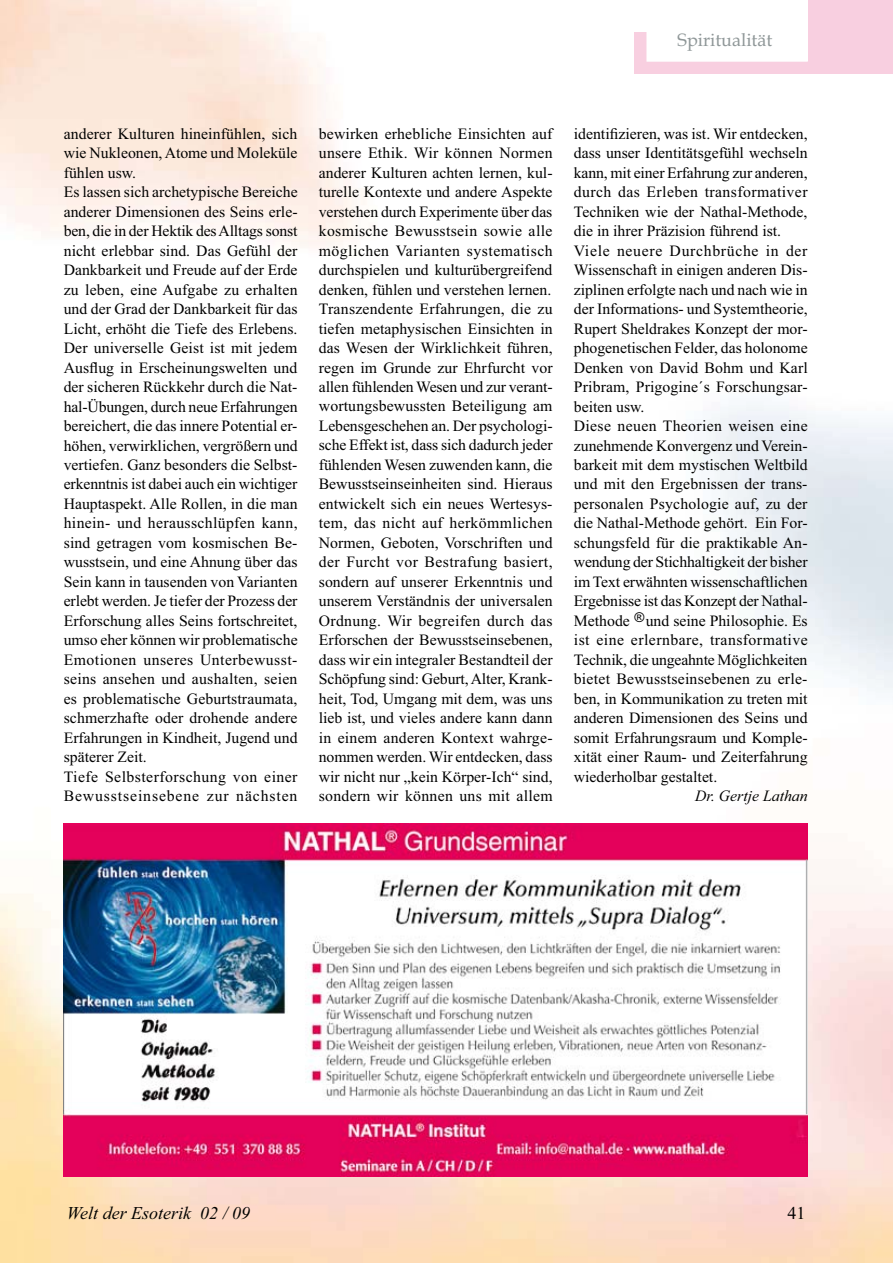
<style>
.page{position:relative;width:893px;height:1263px;background:#fff}
.page>*{position:absolute;margin:0;border:0;box-sizing:border-box;transform-origin:0 0}
.t1{font:italic 18px "Times New Roman";color:#010100}
.t2{font:18px "Book Antiqua";color:#8f9798}
.t3{font:18px "Times New Roman";color:#010100}
.t4{font:15.75px/19.5px "Times New Roman";color:#010100}
.t5{font:italic 15.75px "Times New Roman";color:#010100}
.t6{font:13.5px "Arial";color:#010100}
</style>
<div class="page">
<img style="left:0;top:738px;width:893px;height:525px">
<div style="left:634px;top:0;width:259px;height:74px;background:#f8cfe0"></div>
<div style="left:634px;top:0;width:174px;height:62px;background:#fff"></div>
<img style="left:64px;top:823px;width:744px;height:354px">
<hr style="left:806px;top:860px;width:1px;height:254px;background:#aeafb0">
<p class="t2" style="left:677px;top:23px;width:96px">Spiritualität</p>
<p class="t4" style="left:64px;top:125px;width:235px">anderer Kulturen hineinfühlen, sich wie Nukleonen, Atome und Moleküle fühlen usw.<br>Es lassen sich archetypische Bereiche anderer Dimensionen des Seins erle&shy;ben, die in der Hektik des Alltags sonst nicht erlebbar sind. Das Gefühl der Dankbarkeit und Freude auf der Erde zu leben, eine Aufgabe zu erhalten und der Grad der Dankbarkeit für das Licht, erhöht die Tiefe des Erlebens.<br>Der universelle Geist ist mit jedem Ausflug in Erscheinungswelten und der sicheren Rückkehr durch die Nat&shy;hal-Übungen, durch neue Erfahrungen bereichert, die das innere Potential er&shy;höhen, verwirklichen, vergrößern und vertiefen. Ganz besonders die Selbst&shy;erkenntnis ist dabei auch ein wichtiger Hauptaspekt. Alle Rollen, in die man hinein- und herausschlüpfen kann, sind getragen vom kosmischen Be&shy;wusstsein, und eine Ahnung über das Sein kann in tausenden von Varianten erlebt werden. Je tiefer der Prozess der Erforschung alles Seins fortschreitet, umso eher können wir problematische Emotionen unseres Unterbewusst&shy;seins ansehen und aushalten, seien es problematische Geburtstraumata, schmerzhafte oder drohende andere Erfahrungen in Kindheit, Jugend und späterer Zeit.<br>Tiefe Selbsterforschung von einer Bewusstseinsebene zur nächsten</p>
<p class="t4" style="left:319px;top:125px;width:235px;text-align:justify">bewirken erhebliche Einsichten auf unsere Ethik. Wir können Normen anderer Kulturen achten lernen, kul&shy;turelle Kontexte und andere Aspekte verstehen durch Experimente über das kosmische Bewusstsein sowie alle möglichen Varianten systematisch durchspielen und kulturübergreifend denken, fühlen und verstehen lernen.<br>Transzendente Erfahrungen, die zu tiefen metaphysischen Einsichten in das Wesen der Wirklichkeit führen, regen im Grunde zur Ehrfurcht vor allen fühlenden Wesen und zur verant&shy;wortungsbewussten Beteiligung am Lebensgeschehen an. Der psychologi&shy;sche Effekt ist, dass sich dadurch jeder fühlenden Wesen zuwenden kann, die Bewusstseinseinheiten sind. Hieraus entwickelt sich ein neues Wertesys&shy;tem, das nicht auf herkömmlichen Normen, Geboten, Vorschriften und der Furcht vor Bestrafung basiert, sondern auf unserer Erkenntnis und unserem Verständnis der universalen Ordnung. Wir begreifen durch das Erforschen der Bewusstseinsebenen, dass wir ein integraler Bestandteil der Schöpfung sind: Geburt, Alter, Krank&shy;heit, Tod, Umgang mit dem, was uns lieb ist, und vieles andere kann dann in einem anderen Kontext wahrge&shy;nommen werden. Wir entdecken, dass wir nicht nur „kein Körper-Ich“ sind, sondern wir können uns mit allem</p>
<p class="t4" style="left:574px;top:125px;width:235px">identifizieren, was ist. Wir entdecken, dass unser Identitätsgefühl wechseln kann, mit einer Erfahrung zur anderen, durch das Erleben transformativer Techniken wie der Nathal-Methode, die in ihrer Präzision führend ist.<br>Viele neuere Durchbrüche in der Wissenschaft in einigen anderen Dis&shy;ziplinen erfolgte nach und nach wie in der Informations- und Systemtheorie, Rupert Sheldrakes Konzept der mor&shy;phogenetischen Felder, das holonome Denken von David Bohm und Karl Pribram, Prigogine´s Forschungsar&shy;beiten usw.<br>Diese neuen Theorien weisen eine zunehmende Konvergenz und Verein&shy;barkeit mit dem mystischen Weltbild und mit den Ergebnissen der trans&shy;personalen Psychologie auf, zu der die Nathal-Methode gehört. Ein For&shy;schungsfeld für die praktikable An&shy;wendung der Stichhaltigkeit der bisher im Text erwähnten wissenschaftlichen Ergebnisse ist das Konzept der Nathal-Methode und seine Philosophie. Es ist eine erlernbare, transformative Technik, die ungeahnte Möglichkeiten bietet Bewusstseinsebenen zu erle&shy;ben, in Kommunikation zu treten mit anderen Dimensionen des Seins und somit Erfahrungsraum und Komple&shy;xität einer Raum- und Zeiterfahrung wiederholbar gestaltet.</p>
<p class="t5" style="left:695px;top:787px;width:114px">Dr. Gertje Lathan</p>
<p class="t6" style="left:634px;top:610px;width:11px">®</p>
<p class="t1" style="left:67px;top:1203px;width:185px">Welt der Esoterik 02 / 09</p>
<p class="t3" style="left:787px;top:1207px;width:19px">41</p>
</div>
